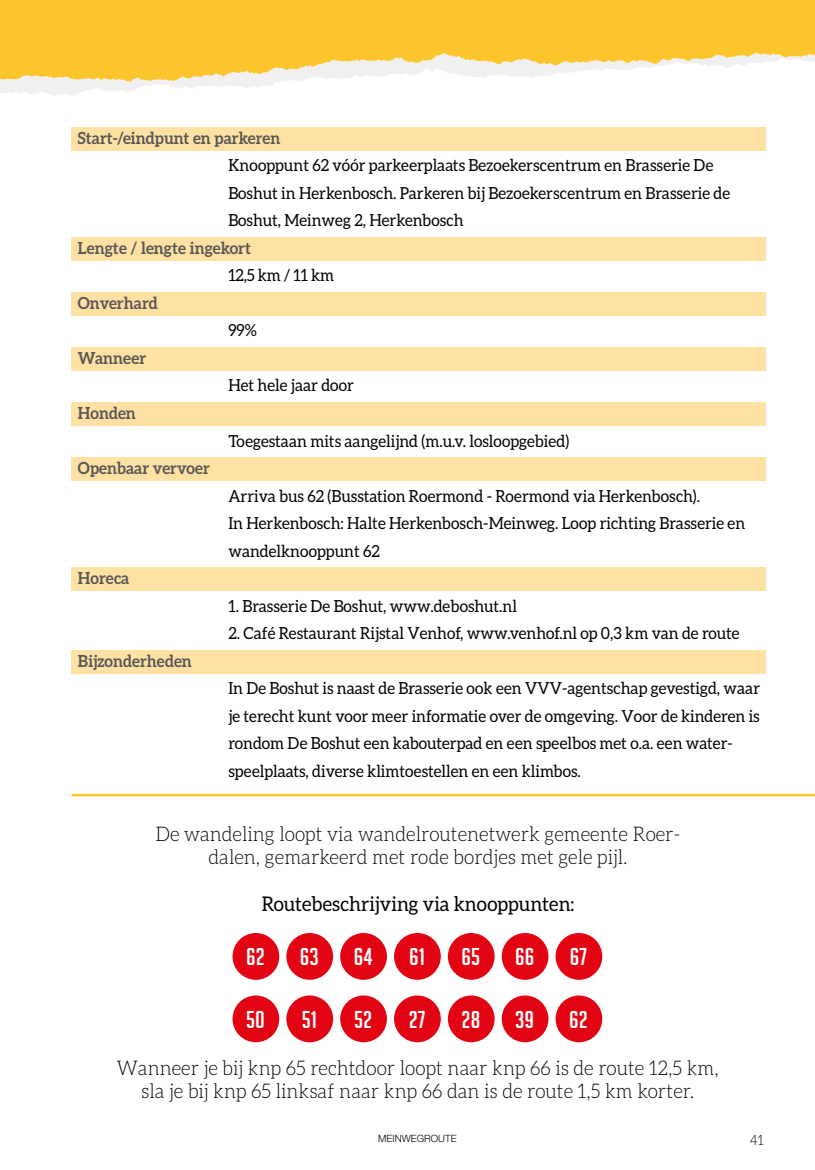
<style>
.page{position:relative;width:815px;height:1170px;background:#fff}
.page>*{position:absolute;margin:0;border:0;box-sizing:border-box;transform-origin:0 0}
.t1{font:23.75px "Big Noodle Titling";color:#fff;scale:1.05 1}
.t2{font:300 20.25px/23.5px "Aleo";color:#000;text-align:center;scale:.95 1}
.t3{font:20.25px "Aleo";color:#000;scale:.95 1}
.t4{font:16.75px/27.5px "Aleo";color:#000;scale:.95 1}
.t5{font:700 16.75px "Aleo";color:#575756;scale:.95 1}
.t6{font:300 14.25px "Aleo";color:#000;scale:.95 1}
.t7{font:300 10px "Helvetica Neue LT Std";color:#000}
</style>
<div class="page">
<svg style="left:0;top:82px;width:275px;height:14px;fill:#f3f3f4"></svg>
<svg style="left:0;top:0;width:815px;height:82px;fill:#fdc52c"></svg>
<div style="left:71px;top:127px;width:694px;height:24px;background:#ffe2a3"></div>
<div style="left:71px;top:237px;width:694px;height:24px;background:#ffe2a3"></div>
<div style="left:71px;top:292px;width:694px;height:24px;background:#ffe2a3"></div>
<div style="left:71px;top:347px;width:694px;height:24px;background:#ffe2a3"></div>
<div style="left:71px;top:402px;width:694px;height:24px;background:#ffe2a3"></div>
<div style="left:71px;top:457px;width:694px;height:24px;background:#ffe2a3"></div>
<div style="left:71px;top:567px;width:694px;height:24px;background:#ffe2a3"></div>
<div style="left:71px;top:649px;width:694px;height:24px;background:#ffe2a3"></div>
<hr style="left:72px;top:793px;width:743px;height:3px;background:#fdc52b">
<div style="left:233px;top:932px;width:46px;height:47px;background:#e30413;border-radius:50%"></div>
<div style="left:286px;top:932px;width:47px;height:47px;background:#e30413;border-radius:50%"></div>
<div style="left:340px;top:932px;width:47px;height:47px;background:#e30413;border-radius:50%"></div>
<div style="left:394px;top:932px;width:47px;height:47px;background:#e30413;border-radius:50%"></div>
<div style="left:448px;top:932px;width:47px;height:47px;background:#e30413;border-radius:50%"></div>
<div style="left:502px;top:932px;width:46px;height:47px;background:#e30413;border-radius:50%"></div>
<div style="left:556px;top:932px;width:46px;height:47px;background:#e30413;border-radius:50%"></div>
<div style="left:233px;top:995px;width:46px;height:47px;background:#e30413;border-radius:50%"></div>
<div style="left:286px;top:995px;width:47px;height:47px;background:#e30413;border-radius:50%"></div>
<div style="left:340px;top:995px;width:47px;height:47px;background:#e30413;border-radius:50%"></div>
<div style="left:394px;top:995px;width:47px;height:47px;background:#e30413;border-radius:50%"></div>
<div style="left:448px;top:995px;width:47px;height:47px;background:#e30413;border-radius:50%"></div>
<div style="left:502px;top:995px;width:46px;height:47px;background:#e30413;border-radius:50%"></div>
<div style="left:556px;top:995px;width:46px;height:47px;background:#e30413;border-radius:50%"></div>
<p class="t5" style="left:78px;top:128px;width:215px">Start-/eindpunt en parkeren</p>
<p class="t4" style="left:228px;top:151px;width:530px">Knooppunt 62 vóór parkeerplaats Bezoekerscentrum en Brasserie De<br>Boshut in Herkenbosch. Parkeren bij Bezoekerscentrum en Brasserie de<br>Boshut, Meinweg 2, Herkenbosch</p>
<p class="t5" style="left:78px;top:238px;width:184px">Lengte / lengte ingekort</p>
<p class="t4" style="left:228px;top:261px;width:113px">12,5 km / 11 km</p>
<p class="t5" style="left:78px;top:293px;width:86px">Onverhard</p>
<p class="t4" style="left:228px;top:316px;width:31px">99%</p>
<p class="t5" style="left:78px;top:348px;width:73px">Wanneer</p>
<p class="t4" style="left:228px;top:371px;width:134px">Het hele jaar door</p>
<p class="t5" style="left:78px;top:403px;width:63px">Honden</p>
<p class="t4" style="left:228px;top:426px;width:360px">Toegestaan mits aangelijnd (m.u.v. losloopgebied)</p>
<p class="t5" style="left:78px;top:458px;width:140px">Openbaar vervoer</p>
<p class="t4" style="left:228px;top:481px;width:546px">Arriva bus 62 (Busstation Roermond - Roermond via Herkenbosch).<br>In Herkenbosch: Halte Herkenbosch-Meinweg. Loop richting Brasserie en wandelknooppunt 62</p>
<p class="t5" style="left:78px;top:568px;width:56px">Horeca</p>
<p class="t4" style="left:228px;top:591px;width:305px">1. Brasserie De Boshut, www.deboshut.nl</p>
<p class="t4" style="left:228px;top:619px;width:540px">2. Café Restaurant Rijstal Venhof, www.venhof.nl op 0,3 km van de route</p>
<p class="t5" style="left:78px;top:651px;width:121px">Bijzonderheden</p>
<p class="t4" style="left:228px;top:674px;width:561px">In De Boshut is naast de Brasserie ook een VVV-agentschap gevestigd, waar je terecht kunt voor meer informatie over de omgeving. Voor de kinderen is rondom De Boshut een kabouterpad en een speelbos met o.a. een water&shy;speelplaats, diverse klimtoestellen en een klimbos.</p>
<p class="t2" style="left:156px;top:821px;width:554px">De wandeling loopt via wandelroutenetwerk gemeente Roer&shy;dalen, gemarkeerd met rode bordjes met gele pijl.</p>
<p class="t3" style="left:262px;top:892px;width:331px">Routebeschrijving via knooppunten:</p>
<h1 class="t1" style="left:246px;top:944px;width:19px">62</h1>
<h1 class="t1" style="left:300px;top:944px;width:20px">63</h1>
<h1 class="t1" style="left:354px;top:944px;width:19px">64</h1>
<h1 class="t1" style="left:409px;top:944px;width:16px">61</h1>
<h1 class="t1" style="left:462px;top:944px;width:19px">65</h1>
<h1 class="t1" style="left:515px;top:944px;width:20px">66</h1>
<h1 class="t1" style="left:570px;top:944px;width:18px">67</h1>
<h1 class="t1" style="left:246px;top:1006px;width:19px">50</h1>
<h1 class="t1" style="left:302px;top:1006px;width:16px">51</h1>
<h1 class="t1" style="left:354px;top:1006px;width:19px">52</h1>
<h1 class="t1" style="left:409px;top:1006px;width:18px">27</h1>
<h1 class="t1" style="left:461px;top:1006px;width:19px">28</h1>
<h1 class="t1" style="left:515px;top:1006px;width:19px">39</h1>
<h1 class="t1" style="left:569px;top:1006px;width:19px">62</h1>
<p class="t2" style="left:117px;top:1055px;width:635px">Wanneer je bij knp 65 rechtdoor loopt naar knp 66 is de route 12,5 km, sla je bij knp 65 linksaf naar knp 66 dan is de route 1,5 km korter.</p>
<p class="t7" style="left:378px;top:1131px;width:80px">MEINWEGROUTE</p>
<p class="t6" style="left:750px;top:1131px;width:16px">41</p>
</div>
